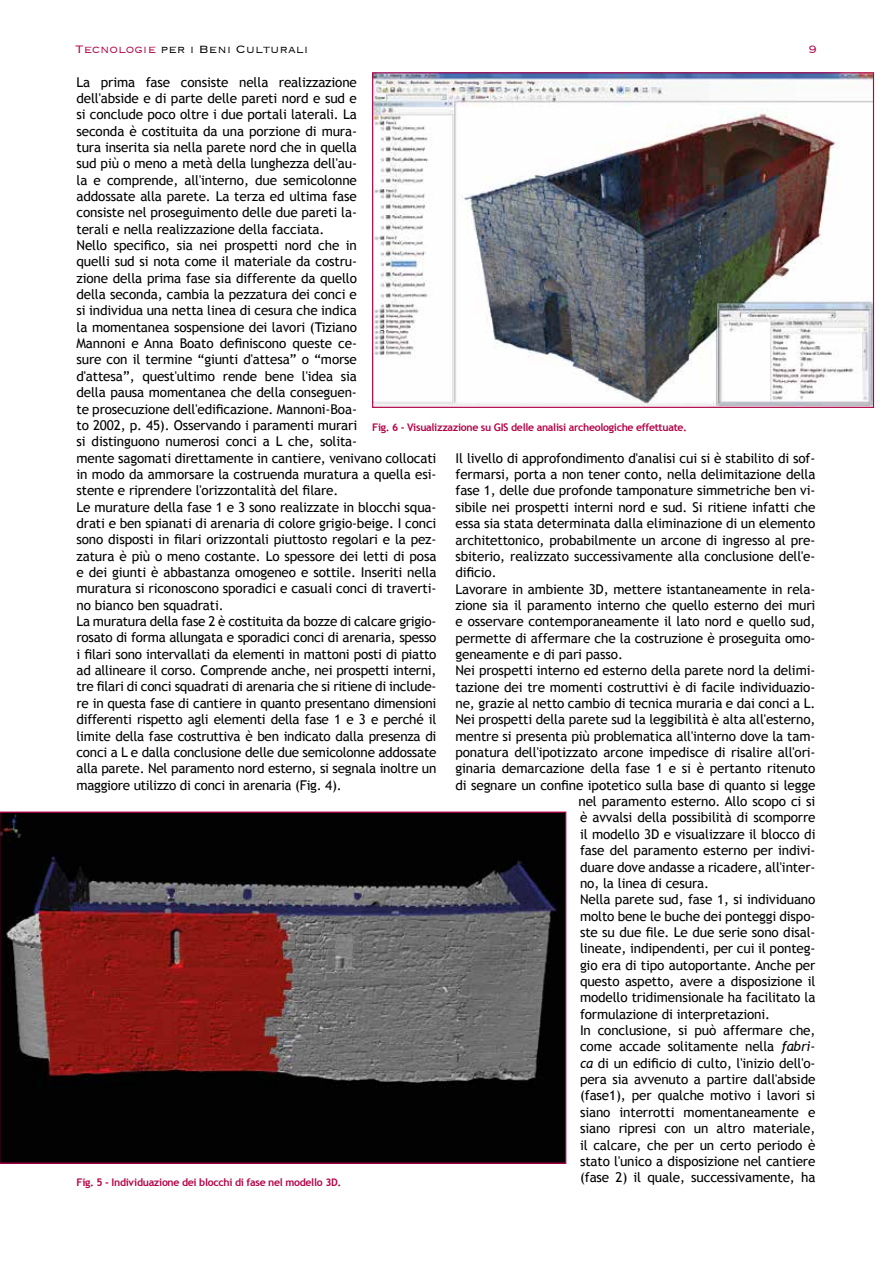
<style>
.page{position:relative;width:893px;height:1263px;background:#fff}
.page>*{position:absolute;margin:0;border:0;box-sizing:border-box;transform-origin:0 0}
.t1{font:300 14.1px "Copperplate";color:#000}
.t2{font:300 14.1px "Copperplate";color:#b40247}
.t3{font:13.5px/16.4px "Trebuchet MS";letter-spacing:-.01em;color:#000}
.t4{font:700 10.5px "Trebuchet MS";letter-spacing:-.03em;color:#b40247}
.s1{color:#b40247}
.s2{font-style:italic}
</style>
<div class="page">
<svg style="left:0;top:811px;width:566px;height:353px;background:#3f2728"></svg>
<img style="left:374px;top:74px;width:498px;height:332px">
<p class="t1" style="left:75px;top:40px;width:235px"><span class="s1">Tecnologie</span> per i Beni Culturali</p>
<p class="t2" style="left:809px;top:40px;width:10px">9</p>
<p class="t3" style="left:77px;top:74px;width:361px">La prima fase consiste nella realizzazione<br>dell'abside e di parte delle pareti nord e sud e<br>si conclude poco oltre i due portali laterali. La<br>seconda è costituita da una porzione di mura-<br>tura inserita sia nella parete nord che in quella<br>sud più o meno a metà della lunghezza dell'au-<br>la e comprende, all'interno, due semicolonne<br>addossate alla parete. La terza ed ultima fase<br>consiste nel proseguimento delle due pareti la-<br>terali e nella realizzazione della facciata.<br>Nello specifico, sia nei prospetti nord che in<br>quelli sud si nota come il materiale da costru-<br>zione della prima fase sia differente da quello<br>della seconda, cambia la pezzatura dei conci e<br>si individua una netta linea di cesura che indica<br>la momentanea sospensione dei lavori (Tiziano<br>Mannoni e Anna Boato definiscono queste ce-<br>sure con il termine “giunti d'attesa” o “morse<br>d'attesa”, quest'ultimo rende bene l'idea sia<br>della pausa momentanea che della conseguen-<br>te prosecuzione dell'edificazione. Mannoni-Boa-<br>to 2002, p. 45). Osservando i paramenti murari<br>si distinguono numerosi conci a L che, solita-<br>mente sagomati direttamente in cantiere, venivano collocati in modo da ammorsare la costruenda muratura a quella esi&shy;stente e riprendere l'orizzontalità del filare.<br>Le murature della fase 1 e 3 sono realizzate in blocchi squa&shy;drati e ben spianati di arenaria di colore grigio-beige. I conci sono disposti in filari orizzontali piuttosto regolari e la pez&shy;zatura è più o meno costante. Lo spessore dei letti di posa e dei giunti è abbastanza omogeneo e sottile. Inseriti nella muratura si riconoscono sporadici e casuali conci di traverti&shy;no bianco ben squadrati.<br>La muratura della fase 2 è costituita da bozze di calcare grigio&shy;rosato di forma allungata e sporadici conci di arenaria, spesso i filari sono intervallati da elementi in mattoni posti di piatto ad allineare il corso. Comprende anche, nei prospetti interni, tre filari di conci squadrati di arenaria che si ritiene di include&shy;re in questa fase di cantiere in quanto presentano dimensioni differenti rispetto agli elementi della fase 1 e 3 e perché il limite della fase costruttiva è ben indicato dalla presenza di conci a L e dalla conclusione delle due semicolonne addossate alla parete. Nel paramento nord esterno, si segnala inoltre un maggiore utilizzo di conci in arenaria (Fig. 4).</p>
<p class="t4" style="left:372px;top:421px;width:316px">Fig. 6 - Visualizzazione su GIS delle analisi archeologiche effettuate.</p>
<p class="t3" style="left:455px;top:450px;width:361px">Il livello di approfondimento d'analisi cui si è stabilito di sof-</p>
<p class="t3" style="left:455px;top:466px;width:361px">fermarsi, porta a non tener conto, nella delimitazione della</p>
<p class="t3" style="left:455px;top:483px;width:361px">fase 1, delle due profonde tamponature simmetriche ben vi-</p>
<p class="t3" style="left:455px;top:499px;width:361px">sibile nei prospetti interni nord e sud. Si ritiene infatti che</p>
<p class="t3" style="left:455px;top:515px;width:361px">essa sia stata determinata dalla eliminazione di un elemento</p>
<p class="t3" style="left:455px;top:532px;width:361px">architettonico, probabilmente un arcone di ingresso al pre-</p>
<p class="t3" style="left:455px;top:548px;width:361px">sbiterio, realizzato successivamente alla conclusione dell'e-</p>
<p class="t3" style="left:455px;top:564px;width:43px">dificio.</p>
<p class="t3" style="left:455px;top:581px;width:361px">Lavorare in ambiente 3D, mettere istantaneamente in rela-</p>
<p class="t3" style="left:455px;top:597px;width:361px">zione sia il paramento interno che quello esterno dei muri</p>
<p class="t3" style="left:455px;top:613px;width:361px">e osservare contemporaneamente il lato nord e quello sud,</p>
<p class="t3" style="left:455px;top:630px;width:361px">permette di affermare che la costruzione è proseguita omo-</p>
<p class="t3" style="left:455px;top:646px;width:169px">geneamente e di pari passo.</p>
<p class="t3" style="left:455px;top:662px;width:361px">Nei prospetti interno ed esterno della parete nord la delimi-</p>
<p class="t3" style="left:455px;top:679px;width:361px">tazione dei tre momenti costruttivi è di facile individuazio-</p>
<p class="t3" style="left:455px;top:695px;width:361px">ne, grazie al netto cambio di tecnica muraria e dai conci a L.</p>
<p class="t3" style="left:455px;top:712px;width:361px">Nei prospetti della parete sud la leggibilità è alta all'esterno,</p>
<p class="t3" style="left:455px;top:728px;width:361px">mentre si presenta più problematica all'interno dove la tam-</p>
<p class="t3" style="left:455px;top:744px;width:361px">ponatura dell'ipotizzato arcone impedisce di risalire all'ori-</p>
<p class="t3" style="left:455px;top:761px;width:361px">ginaria demarcazione della fase 1 e si è pertanto ritenuto</p>
<p class="t3" style="left:455px;top:777px;width:361px">di segnare un confine ipotetico sulla base di quanto si legge</p>
<p class="t3" style="left:578px;top:793px;width:238px">nel paramento esterno. Allo scopo ci si</p>
<p class="t3" style="left:580px;top:810px;width:237px">è avvalsi della possibilità di scomporre</p>
<p class="t3" style="left:580px;top:826px;width:237px">il modello 3D e visualizzare il blocco di</p>
<p class="t3" style="left:580px;top:842px;width:237px">fase del paramento esterno per indivi-</p>
<p class="t3" style="left:580px;top:859px;width:237px">duare dove andasse a ricadere, all'inter-</p>
<p class="t3" style="left:580px;top:875px;width:131px">no, la linea di cesura.</p>
<p class="t3" style="left:580px;top:891px;width:237px">Nella parete sud, fase 1, si individuano</p>
<p class="t3" style="left:580px;top:908px;width:237px">molto bene le buche dei ponteggi dispo-</p>
<p class="t3" style="left:580px;top:924px;width:237px">ste su due file. Le due serie sono disal-</p>
<p class="t3" style="left:580px;top:940px;width:237px">lineate, indipendenti, per cui il ponteg-</p>
<p class="t3" style="left:580px;top:957px;width:237px">gio era di tipo autoportante. Anche per</p>
<p class="t3" style="left:580px;top:973px;width:237px">questo aspetto, avere a disposizione il</p>
<p class="t3" style="left:580px;top:989px;width:237px">modello tridimensionale ha facilitato la</p>
<p class="t3" style="left:580px;top:1006px;width:192px">formulazione di interpretazioni.</p>
<p class="t3" style="left:580px;top:1022px;width:237px">In conclusione, si può affermare che,</p>
<p class="t3" style="left:580px;top:1038px;width:237px">come accade solitamente nella <span class="s2">fabri-</span></p>
<p class="t3" style="left:580px;top:1055px;width:237px"><span class="s2">ca</span> di un edificio di culto, l'inizio dell'o-</p>
<p class="t3" style="left:580px;top:1071px;width:237px">pera sia avvenuto a partire dall'abside</p>
<p class="t3" style="left:580px;top:1088px;width:237px">(fase1), per qualche motivo i lavori si</p>
<p class="t3" style="left:580px;top:1104px;width:237px">siano interrotti momentaneamente e</p>
<p class="t3" style="left:580px;top:1120px;width:237px">siano ripresi con un altro materiale,</p>
<p class="t3" style="left:580px;top:1137px;width:237px">il calcare, che per un certo periodo è</p>
<p class="t3" style="left:580px;top:1153px;width:237px">stato l'unico a disposizione nel cantiere</p>
<p class="t3" style="left:580px;top:1169px;width:237px">(fase 2) il quale, successivamente, ha</p>
<p class="t4" style="left:77px;top:1176px;width:266px">Fig. 5 - Individuazione dei blocchi di fase nel modello 3D.</p>
</div>
